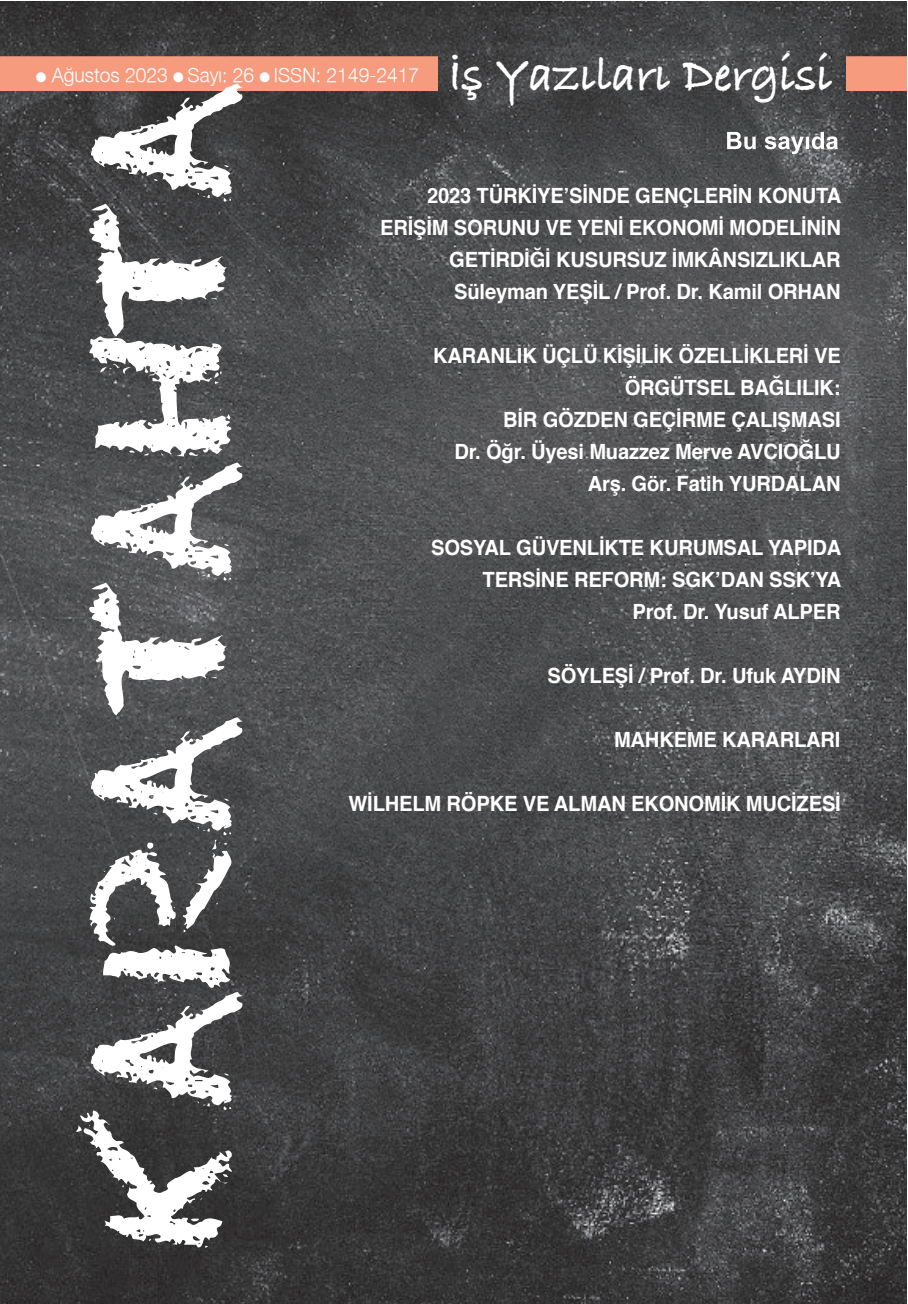
<style>
.page{position:relative;width:908px;height:1304px;background:#fff}
.page>*{position:absolute;margin:0;border:0;box-sizing:border-box;transform-origin:0 0}
.t1{font:177.2px "Eraser";letter-spacing:-.03em;color:#fff;scale:1.08 1}
.t2{font:700 51px "Bradley Hand ITCTT";letter-spacing:-.005em;color:#fff;scale:.94 1}
.t3{font:700 21px/32px "Helvetica";letter-spacing:-.01em;color:#fff;text-align:right;scale:.96 1}
.t4{font:300 19.8px "Helvetica Neue";color:#fff}
</style>
<div class="page">
<img style="left:1px;top:1px;width:905px;height:1302px">
<div style="left:1px;top:56px;width:436px;height:35px;background:#f69b7e"></div>
<div style="left:845px;top:56px;width:61px;height:35px;background:#f69b7e"></div>
<svg style="left:726px;top:132px;width:111px;height:22px"></svg>
<h2 class="t2" style="left:448px;top:36px;width:410px">İş Yazıları Dergisi</h2>
<p class="t4" style="left:36px;top:62px;width:385px">● Ağustos 2023 ● Sayı: 26 ● ISSN: 2149-2417</p>
<h1 class="t1" style="left:59px;top:1252px;width:1089px;rotate:-90deg">KARATAHTA</h1>
<p class="t3" style="left:380px;top:181px;width:482px">2023 TÜRKİYE’SİNDE GENÇLERİN KONUTA ERİŞİM SORUNU VE YENİ EKONOMİ MODELİNİN GETİRDİĞİ KUSURSUZ İMKÂNSIZLIKLAR Süleyman YEŞİL / Prof. Dr. Kamil ORHAN</p>
<p class="t3" style="left:433px;top:341px;width:426px">KARANLIK ÜÇLÜ KİŞİLİK ÖZELLİKLERİ VE<br>ÖRGÜTSEL BAĞLILIK:<br>BİR GÖZDEN GEÇİRME ÇALIŞMASI<br>Dr. Öğr. Üyesi Muazzez Merve AVCIOĞLU<br>Arş. Gör. Fatih YURDALAN</p>
<p class="t3" style="left:431px;top:533px;width:428px">SOSYAL GÜVENLİKTE KURUMSAL YAPIDA<br>TERSİNE REFORM: SGK’DAN SSK’YA<br>Prof. Dr. Yusuf ALPER</p>
<p class="t3" style="left:547px;top:661px;width:307px">SÖYLEŞİ / Prof. Dr. Ufuk AYDIN</p>
<p class="t3" style="left:613px;top:725px;width:237px">MAHKEME KARARLARI</p>
<p class="t3" style="left:348px;top:789px;width:514px">WİLHELM RÖPKE VE ALMAN EKONOMİK MUCİZESİ</p>
</div>
